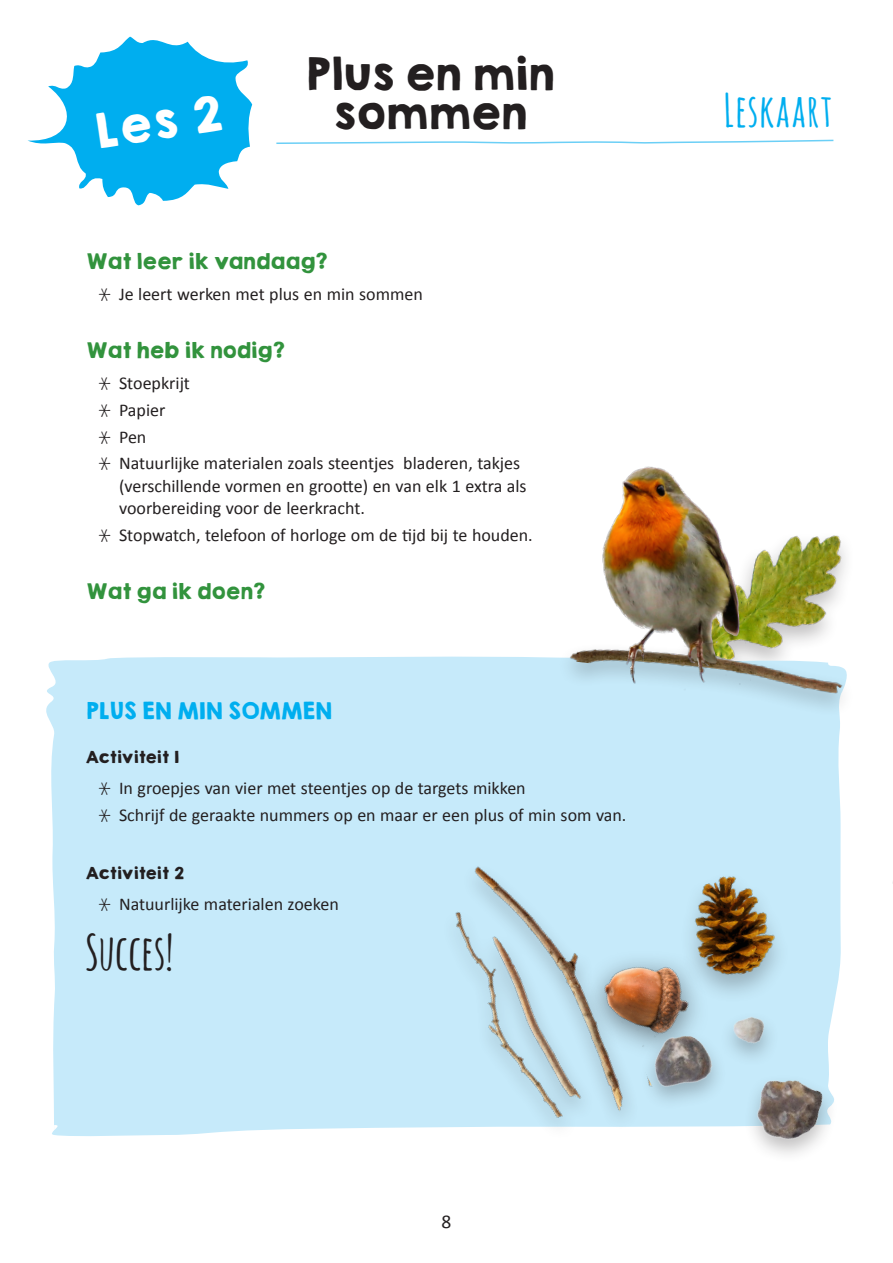
<style>
.page{position:relative;width:893px;height:1263px;background:#fff}
.page>*{position:absolute;margin:0;border:0;box-sizing:border-box;transform-origin:0 0}
.succes{font:700 48px "Amatic SC";color:#231f20}
.t1{font:700 45px "Amatic SC";letter-spacing:.02em;color:#00aeef}
.Les{font:43.5px "KGHAPPY Solid";color:#fff}
.kop_les{font:40.5px/39px "KGHAPPY Solid";letter-spacing:-.05em;color:#231f20;text-align:center}
.kader_kop{font:21px "KGHAPPY Solid";letter-spacing:-.05em;color:#00aeef}
.paragraafkop{font:19.5px "KGHAPPY Solid";letter-spacing:-.05em;color:#32933d}
.t2{font:19.5px "Calibri";color:#231f20}
.t3{font:18px/22.5px "Calibri";color:#231f20}
.kopje{font:15px "KGHAPPY Solid";letter-spacing:-.03em;color:#231f20}
.s1{font-family:"Amatic SC";font-size:31.5px}
</style>
<div class="page">
<svg style="left:276px;top:139px;width:558px;height:5px"></svg>
<svg style="left:28px;top:36px;width:224px;height:169px"></svg>
<img style="left:781px;top:535px;width:65px;height:96px">
<div style="left:46px;top:656px;width:795px;height:480px;background:#c6eafa"></div>
<div style="left:679px;top:871px;width:113px;height:132px;background:#c6eafa"></div>
<img style="left:681px;top:868px;width:101px;height:104px">
<img style="left:401px;top:809px;width:271px;height:327px">
<div style="left:556px;top:642px;width:300px;height:76px;background:#231f20;opacity:.29"></div>
<img style="left:522px;top:631px;width:334px;height:67px">
<img style="left:636px;top:972px;width:205px;height:183px">
<img style="left:549px;top:466px;width:232px;height:233px">
<p class="Les" style="left:88px;top:99px;width:131px;rotate:-9deg">Les 2</p>
<p class="kop_les" style="left:304px;top:54px;width:252px">Plus en min sommen</p>
<p class="paragraafkop" style="left:85px;top:247px;width:244px">Wat leer ik vandaag?</p>
<p class="t3" style="left:98px;top:282px;width:327px"><span class="s1">*</span> Je leert werken met plus en min sommen</p>
<p class="paragraafkop" style="left:85px;top:335px;width:201px">Wat heb ik nodig?</p>
<p class="t3" style="left:98px;top:371px;width:94px"><span class="s1">*</span> Stoepkrijt</p>
<p class="t3" style="left:98px;top:398px;width:69px"><span class="s1">*</span> Papier</p>
<p class="t3" style="left:98px;top:425px;width:50px"><span class="s1">*</span> Pen</p>
<p class="t3" style="left:119px;top:451px;width:409px;text-indent:-21px"><span class="s1">*</span> Natuurlijke materialen zoals steentjes bladeren, takjes (verschillende vormen en grootte) en van elk 1 extra als voorbereiding voor de leerkracht.</p>
<p class="t3" style="left:98px;top:523px;width:436px"><span class="s1">*</span> Stopwatch, telefoon of horloge om de tijd bij te houden.</p>
<p class="paragraafkop" style="left:85px;top:576px;width:182px">Wat ga ik doen?</p>
<p class="kader_kop" style="left:85px;top:695px;width:249px">PLUS EN MIN SOMMEN</p>
<p class="kopje" style="left:85px;top:746px;width:96px">Activiteit 1</p>
<p class="t3" style="left:98px;top:776px;width:429px"><span class="s1">*</span> In groepjes van vier met steentjes op de targets mikken</p>
<p class="t3" style="left:98px;top:803px;width:530px"><span class="s1">*</span> Schrijf de geraakte nummers op en maar er een plus of min som van.</p>
<p class="kopje" style="left:85px;top:861px;width:101px">Activiteit 2</p>
<p class="t3" style="left:98px;top:892px;width:243px"><span class="s1">*</span> Natuurlijke materialen zoeken</p>
<p class="succes" style="left:85px;top:918px;width:90px">Succes!</p>
<p class="t2" style="left:442px;top:1209px;width:11px">8</p>
<h2 class="t1" style="left:724px;top:78px;width:110px">Leskaart</h2>
</div>
